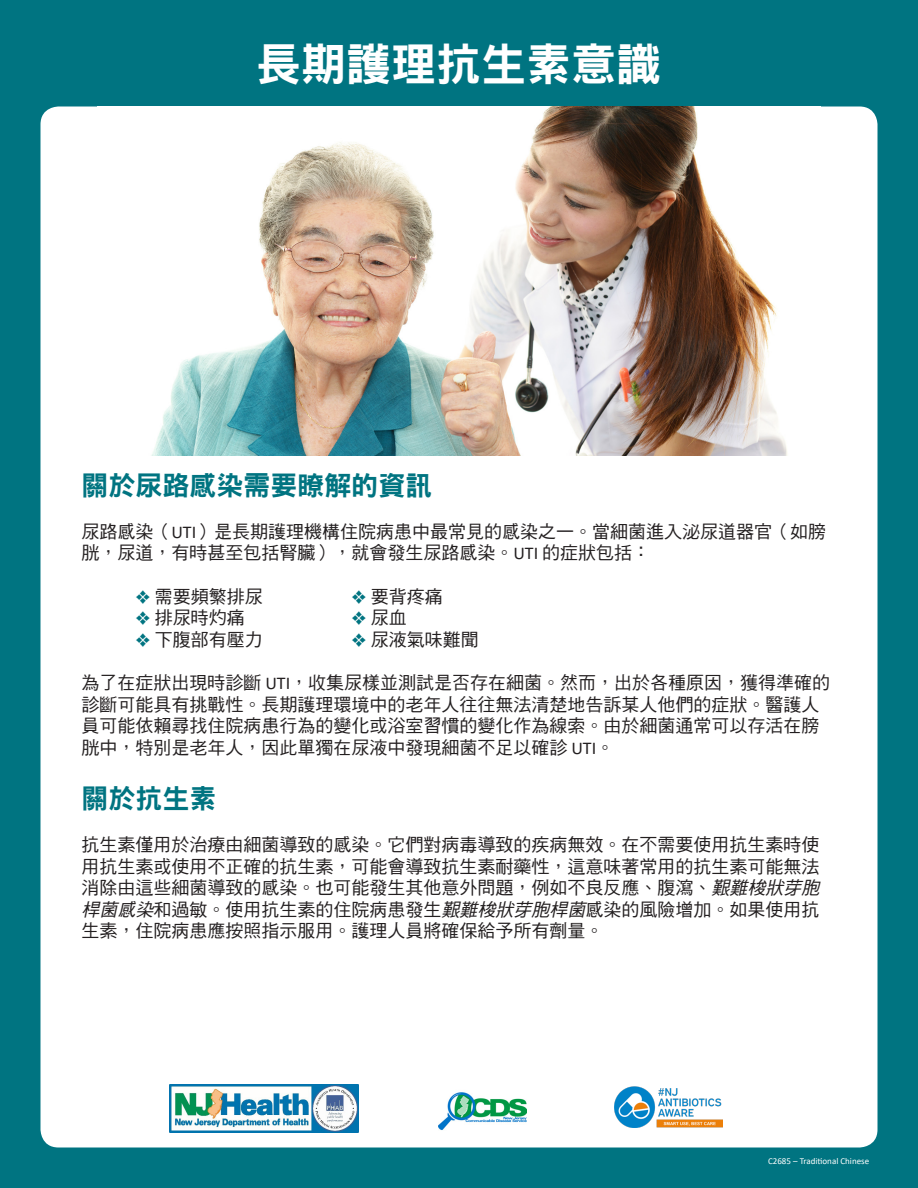
<style>
.page{position:relative;width:918px;height:1188px;background:#007481}
.page>*{position:absolute;margin:0;border:0;box-sizing:border-box;transform-origin:0 0}
.t1{font:45px "DF Hei Std W9";color:#fff}
.t2{font:27px "DF Hei Std W9";color:#007481}
.t3{font:18px/21.6px "DF Hei Std W5";color:#231f20}
.t4{font:9px "Calibri";color:#fff}
.s1{font-family:"Calibri"}
.s2{color:#007481}
.s3{font-style:italic}
</style>
<div class="page">
<div style="left:40px;top:106px;width:838px;height:1042px;background:#fff;border-radius:18px"></div>
<img style="left:152px;top:106px;width:635px;height:349px">
<img style="left:170px;top:1084px;width:188px;height:48px">
<img style="left:439px;top:1092px;width:88px;height:38px">
<img style="left:615px;top:1086px;width:108px;height:42px">
<p class="t1" style="left:256px;top:39px;width:406px">長期護理抗生素意識</p>
<p class="t2" style="left:81px;top:470px;width:352px">關於尿路感染需要瞭解的資訊</p>
<p class="t3" style="left:81px;top:520px;width:746px">尿路感染（<span class="s1">UTI</span>）是長期護理機構住院病患中最常見的感染之一。當細菌進入泌尿道器官（如膀胱，尿道，有時甚至包括腎臟），就會發生尿路感染。<span class="s1">UTI</span> 的症狀包括：</p>
<p class="t3" style="left:135px;top:585px;width:129px"><span class="s2">❖</span> 需要頻繁排尿</p>
<p class="t3" style="left:351px;top:585px;width:93px"><span class="s2">❖</span> 要背疼痛</p>
<p class="t3" style="left:135px;top:607px;width:111px"><span class="s2">❖</span> 排尿時灼痛</p>
<p class="t3" style="left:351px;top:607px;width:57px"><span class="s2">❖</span> 尿血</p>
<p class="t3" style="left:135px;top:628px;width:129px"><span class="s2">❖</span> 下腹部有壓力</p>
<p class="t3" style="left:351px;top:628px;width:129px"><span class="s2">❖</span> 尿液氣味難聞</p>
<p class="t3" style="left:81px;top:671px;width:750px">為了在症狀出現時診斷 <span class="s1">UTI</span>，收集尿樣並測試是否存在細菌。然而，出於各種原因，獲得準確的診斷可能具有挑戰性。長期護理環境中的老年人往往無法清楚地告訴某人他們的症狀。醫護人員可能依賴尋找住院病患行為的變化或浴室習慣的變化作為線索。由於細菌通常可以存活在膀胱中，特別是老年人，因此單獨在尿液中發現細菌不足以確診 <span class="s1">UTI</span>。</p>
<p class="t2" style="left:81px;top:784px;width:137px">關於抗生素</p>
<p class="t3" style="left:81px;top:833px;width:744px">抗生素僅用於治療由細菌導致的感染。它們對病毒導致的疾病無效。在不需要使用抗生素時使用抗生素或使用不正確的抗生素，可能會導致抗生素耐藥性，這意味著常用的抗生素可能無法消除由這些細菌導致的感染。也可能發生其他意外問題，例如不良反應、腹瀉、<span class="s3">艱難梭狀芽胞桿菌感染</span>和過敏。使用抗生素的住院病患發生<span class="s3">艱難梭狀芽胞桿菌</span>感染的風險增加。如果使用抗生素，住院病患應按照指示服用。護理人員將確保給予所有劑量。</p>
<p class="t4" style="left:768px;top:1155px;width:103px">C2685 – Traditional Chinese</p>
</div>
